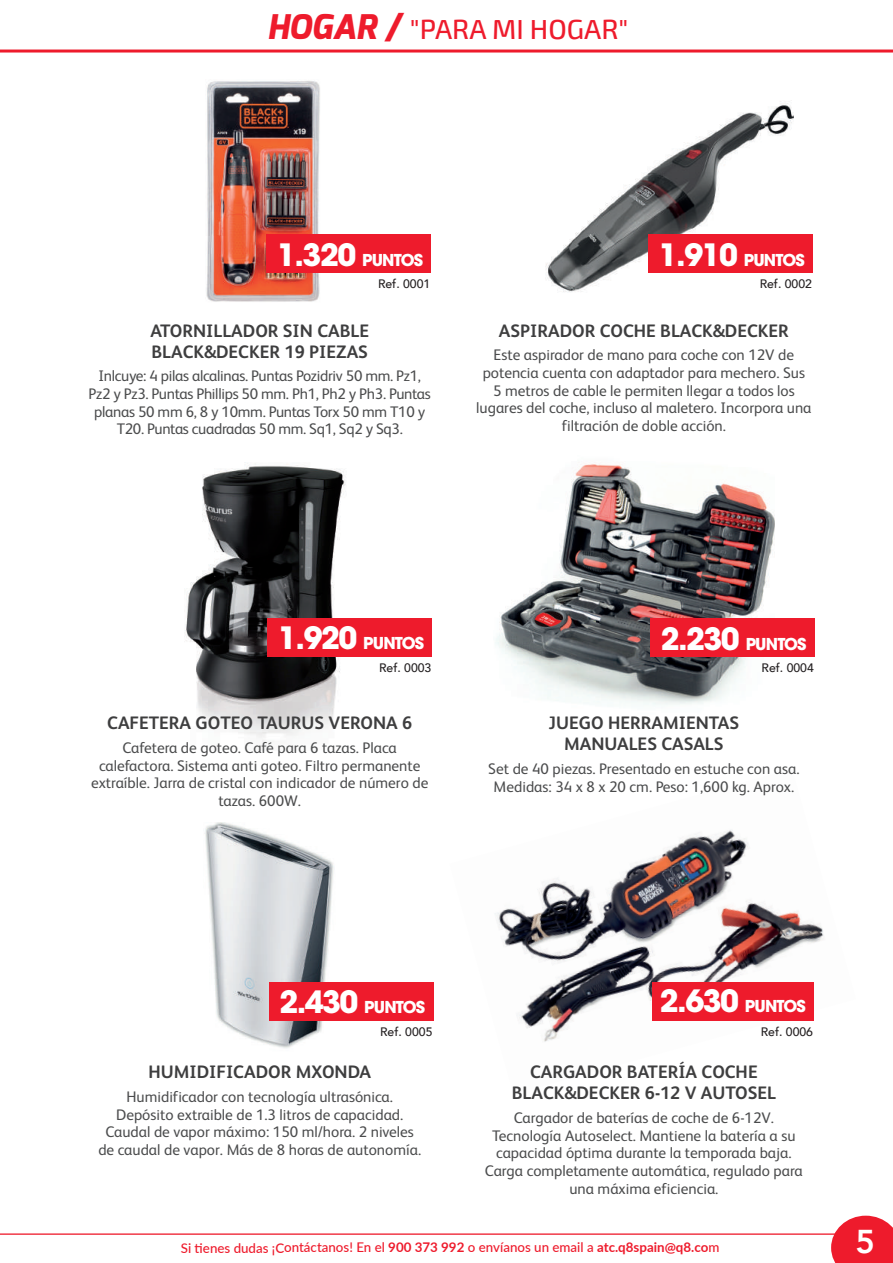
<style>
.page{position:relative;width:893px;height:1263px;background:#fff}
.page>*{position:absolute;margin:0;border:0;box-sizing:border-box;transform-origin:0 0}
.t1{font:800 33px "Avenir";color:#fff}
.t2{font:500 27.6px "Exo 2";color:#ee1b2c}
.t3{font:700 18px/21px "FS Albert";color:#3e3e3f;text-align:center}
.t4{font:700 16.35px "ITC Avant Garde Std";letter-spacing:-.05em;color:#fff}
.t5{font:15.3px/17.7px "FS Albert";color:#4b4c4d;text-align:center}
.t6{font:15.3px/17.7px "FS Albert";letter-spacing:-.02em;color:#4b4c4d;text-align:center}
.t7{font:500 13.35px "Lato";color:#ee1b2c}
.t8{font:500 12.3px "Avenir";color:#231f20}
.s1{font-family:"Exo";font-weight:800;font-style:italic;font-size:33.9px}
.s2{font-size:30.6px}
.s3{font-weight:700}
</style>
<div class="page">
<img style="left:545px;top:101px;width:248px;height:191px">
<img style="left:206px;top:81px;width:120px;height:221px">
<img style="left:185px;top:462px;width:178px;height:281px">
<img style="left:495px;top:830px;width:329px;height:212px">
<img style="left:204px;top:822px;width:145px;height:226px">
<img style="left:495px;top:464px;width:279px;height:241px">
<div style="left:267px;top:235px;width:164px;height:38px;background:#ee1b2c"></div>
<div style="left:268px;top:618px;width:164px;height:38px;background:#ee1b2c"></div>
<div style="left:269px;top:983px;width:164px;height:38px;background:#ee1b2c"></div>
<div style="left:648px;top:235px;width:165px;height:38px;background:#ee1b2c"></div>
<div style="left:650px;top:619px;width:164px;height:38px;background:#ee1b2c"></div>
<div style="left:652px;top:982px;width:162px;height:38px;background:#ee1b2c"></div>
<hr style="left:0;top:50px;width:893px;height:3px;background:#ee1b2c">
<svg style="left:831px;top:1216px;width:62px;height:47px;background:#f03645"></svg>
<hr style="left:0;top:1233px;width:845px;height:2px;background:#ee1b2c">
<h2 class="t2" style="left:267px;top:13px;width:363px"><span class="s1">HOGAR /</span> "PARA MI HOGAR"</h2>
<p class="t4" style="left:277px;top:249px;width:147px"><span class="s2">1.320</span> PUNTOS</p>
<p class="t4" style="left:659px;top:249px;width:147px"><span class="s2">1.910</span> PUNTOS</p>
<p class="t8" style="left:378px;top:273px;width:54px">Ref. 0001</p>
<p class="t8" style="left:760px;top:273px;width:54px">Ref. 0002</p>
<p class="t3" style="left:150px;top:320px;width:220px;text-align:left">ATORNILLADOR SIN CABLE<br>BLACK&amp;DECKER 19 PIEZAS</p>
<p class="t6" style="left:89px;top:367px;width:344px">Inlcuye: 4 pilas alcalinas. Puntas Pozidriv 50 mm. Pz1, Pz2 y Pz3. Puntas Phillips 50 mm. Ph1, Ph2 y Ph3. Puntas planas 50 mm 6, 8 y 10mm. Puntas Torx 50 mm T10 y T20. Puntas cuadradas 50 mm. Sq1, Sq2 y Sq3.</p>
<p class="t3" style="left:499px;top:320px;width:292px">ASPIRADOR COCHE BLACK&amp;DECKER</p>
<p class="t5" style="left:476px;top:346px;width:337px">Este aspirador de mano para coche con 12V de potencia cuenta con adaptador para mechero. Sus<br>5 metros de cable le permiten llegar a todos los lugares del coche, incluso al maletero. Incorpora una filtración de doble acción.</p>
<p class="t4" style="left:278px;top:632px;width:147px"><span class="s2">1.920</span> PUNTOS</p>
<p class="t4" style="left:661px;top:633px;width:147px"><span class="s2">2.230</span> PUNTOS</p>
<p class="t8" style="left:379px;top:657px;width:54px">Ref. 0003</p>
<p class="t8" style="left:761px;top:657px;width:54px">Ref. 0004</p>
<p class="t3" style="left:107px;top:712px;width:306px">CAFETERA GOTEO TAURUS VERONA 6</p>
<p class="t5" style="left:91px;top:739px;width:339px">Cafetera de goteo. Café para 6 tazas. Placa calefactora. Sistema anti goteo. Filtro permanente extraíble. Jarra de cristal con indicador de número de tazas. 600W.</p>
<p class="t3" style="left:549px;top:712px;width:192px">JUEGO HERRAMIENTAS<br>MANUALES CASALS</p>
<p class="t5" style="left:488px;top:760px;width:313px">Set de 40 piezas. Presentado en estuche con asa.<br>Medidas: 34 x 8 x 20 cm. Peso: 1,600 kg. Aprox.</p>
<p class="t4" style="left:279px;top:997px;width:147px"><span class="s2">2.430</span> PUNTOS</p>
<p class="t4" style="left:660px;top:995px;width:147px"><span class="s2">2.630</span> PUNTOS</p>
<p class="t8" style="left:380px;top:1021px;width:54px">Ref. 0005</p>
<p class="t8" style="left:761px;top:1021px;width:54px">Ref. 0006</p>
<p class="t3" style="left:148px;top:1061px;width:224px">HUMIDIFICADOR MXONDA</p>
<p class="t5" style="left:98px;top:1088px;width:324px">Humidificador con tecnología ultrasónica.<br>Depósito extraible de 1.3 litros de capacidad.<br>Caudal de vapor máximo: 150 ml/hora. 2 niveles de caudal de vapor. Más de 8 horas de autonomía.</p>
<p class="t3" style="left:512px;top:1061px;width:266px">CARGADOR BATERÍA COCHE<br>BLACK&amp;DECKER 6-12 V AUTOSEL</p>
<p class="t5" style="left:485px;top:1109px;width:319px">Cargador de baterías de coche de 6-12V.<br>Tecnología Autoselect. Mantiene la batería a su capacidad óptima durante la temporada baja.<br>Carga completamente automática, regulado para una máxima eficiencia.</p>
<p class="t7" style="left:181px;top:1238px;width:540px">Si tienes dudas ¡Contáctanos! En el <span class="s3">900 373 992</span> o envíanos un email a <span class="s3">atc.q8spain@q8.co</span>m</p>
<h1 class="t1" style="left:855px;top:1216px;width:21px">5</h1>
</div>
